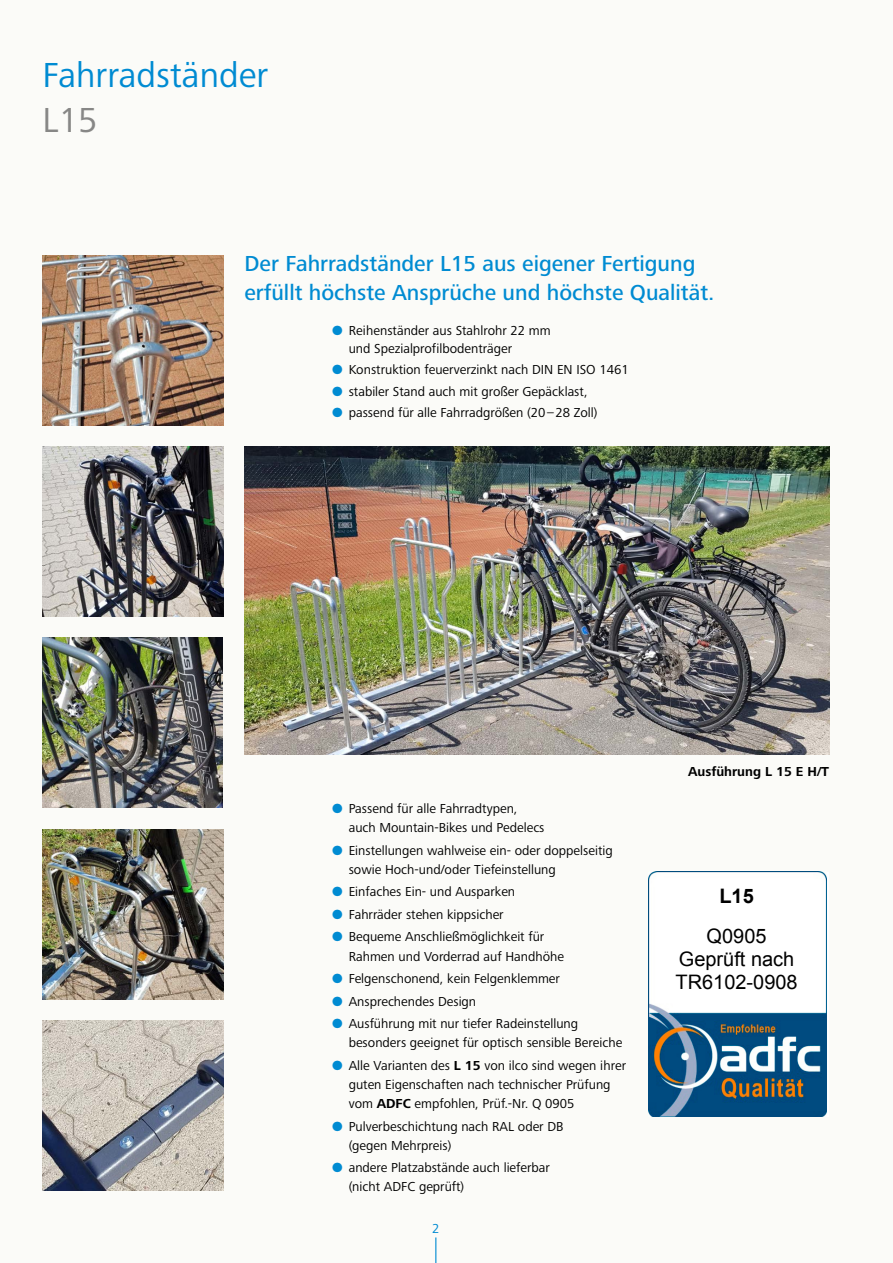
<style>
.page{position:relative;width:893px;height:1263px;background:#fbfbf8}
.page>*{position:absolute;margin:0;border:0;box-sizing:border-box;transform-origin:0 0}
.t1{font:36px "Frutiger Next Pro";color:#008bd2}
.t2{font:36px "Frutiger Next Pro";color:#878786}
.t3{font:500 22.5px/28.5px "Frutiger Next Pro";color:#008bd2}
.t4{font:19.95px/22.8px "Arial";color:#000;text-align:center}
.t5{font:700 19.95px "Arial";color:#000}
.t6{font:13.5px/22.5px "Frutiger Next Pro";color:#000}
.t7{font:700 13.5px "Frutiger Next Pro";color:#000}
.t8{font:13.5px "Frutiger Next Pro";color:#008bd2}
.s1{font-family:"European Pi Three";color:#008bd2}
.s2{font-weight:700}
</style>
<div class="page">
<svg style="left:435px;top:1237px;width:1px;height:26px"></svg>
<img style="left:43px;top:446px;width:180px;height:171px">
<img style="left:43px;top:255px;width:180px;height:170px">
<img style="left:43px;top:638px;width:180px;height:170px">
<img style="left:43px;top:829px;width:180px;height:170px">
<img style="left:43px;top:1020px;width:180px;height:171px">
<img style="left:244px;top:446px;width:585px;height:309px">
<img style="left:648px;top:872px;width:178px;height:244px">
<div style="left:660px;top:883px;width:153px;height:112px;background:#fff"></div>
<h1 class="t1" style="left:43px;top:54px;width:227px">Fahrradständer</h1>
<h1 class="t2" style="left:43px;top:99px;width:57px">L15</h1>
<h2 class="t3" style="left:244px;top:250px;width:472px">Der Fahrradständer L15 aus eigener Fertigung erfüllt höchste Ansprüche und höchste Qualität.</h2>
<p class="t6" style="left:349px;top:321px;width:203px;line-height:18px;text-indent:-17px"><span class="s1">#</span> Reihenständer aus Stahlrohr 22 mm und Spezialprofilbodenträger</p>
<p class="t6" style="left:332px;top:359px;width:298px;line-height:21.5px"><span class="s1">#</span> Konstruktion feuerverzinkt nach DIN EN ISO 1461 <span class="s1">#</span> stabiler Stand auch mit großer Gepäcklast,<br><span class="s1">#</span> passend für alle Fahrradgrößen (20–28 Zoll)</p>
<p class="t6" style="left:349px;top:799px;width:197px;line-height:19px;text-indent:-17px"><span class="s1">#</span> Passend für alle Fahrradtypen, auch Mountain-Bikes und Pedelecs</p>
<p class="t6" style="left:349px;top:841px;width:266px;line-height:19px;text-indent:-17px"><span class="s1">#</span> Einstellungen wahlweise ein- oder doppelseitig sowie Hoch-und/oder Tiefeinstellung</p>
<p class="t6" style="left:332px;top:881px;width:214px"><span class="s1">#</span> Einfaches Ein- und Ausparken<br><span class="s1">#</span> Fahrräder stehen kippsicher<br><span class="s1">#</span> Bequeme Anschließmöglichkeit für</p>
<p class="t6" style="left:332px;top:945px;width:248px;text-indent:17px">Rahmen und Vorderrad auf Handhöhe <span class="s1">#</span> Felgenschonend, kein Felgenklemmer<br><span class="s1">#</span> Ansprechendes Design<br><span class="s1">#</span> Ausführung mit nur tiefer Radeinstellung</p>
<p class="t6" style="left:332px;top:1031px;width:296px;text-align:right">besonders geeignet für optisch sensible Bereiche<br><span class="s1">#</span> Alle Varianten des <span class="s2">L 15</span> von ilco sind wegen ihrer</p>
<p class="t6" style="left:349px;top:1075px;width:263px;line-height:19px">guten Eigenschaften nach technischer Prüfung vom <span class="s2">ADFC</span> empfohlen, Prüf.-Nr. Q 0905</p>
<p class="t6" style="left:349px;top:1116px;width:216px;line-height:19px;text-indent:-17px"><span class="s1">#</span> Pulverbeschichtung nach RAL oder DB (gegen Mehrpreis)</p>
<p class="t6" style="left:349px;top:1158px;width:203px;line-height:19px;text-indent:-17px"><span class="s1">#</span> andere Platzabstände auch lieferbar (nicht ADFC geprüft)</p>
<p class="t8" style="left:432px;top:1221px;width:9px">2</p>
<p class="t7" style="left:688px;top:764px;width:142px">Ausführung L 15 E H/T</p>
<h3 class="t5" style="left:719px;top:883px;width:36px">L15</h3>
<h3 class="t4" style="left:676px;top:925px;width:124px">Q0905<br>Geprüft nach<br>TR6102-0908</h3>
</div>
